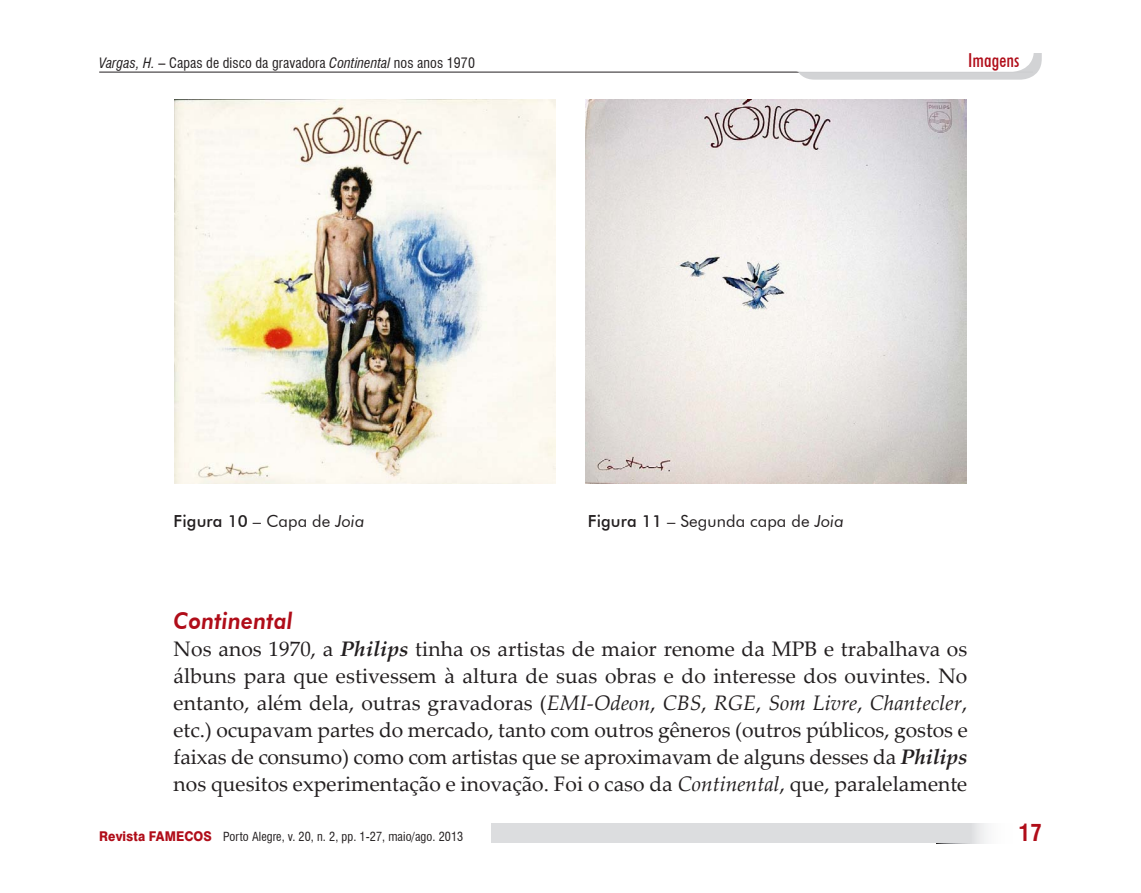
<style>
.page{position:relative;width:1141px;height:893px;background:#fff}
.page>*{position:absolute;margin:0;border:0;box-sizing:border-box;transform-origin:0 0}
.Subtítulo_2{font:italic 800 23.1px "Futura BT";letter-spacing:.015em;color:#b00d19;scale:.91 1}
.t1{font:700 condensed 22.75px "Swiss 721 BT";color:#b00d19}
.Text_1{font:21px/27.1px "Palatino Linotype";color:#231f20;text-align:justify}
.t2{font:500 condensed 19.25px "Futura BT";letter-spacing:.005em;color:#b00d19}
.Legenda{font:16.62px "Futura BT";letter-spacing:.005em;color:#231f20}
.Legenda-2{font:500 16.62px "Futura BT";letter-spacing:.005em;color:#231f20}
.t3{font:condensed 14px "Swiss 721 BT";letter-spacing:.005em;color:#231f20}
.t4{font:condensed 12.25px "Swiss 721 BT";letter-spacing:.005em;color:#231f20}
.s1{font-style:italic}
.s2{font-weight:400}
.s3{font-weight:400;font-style:italic}
.s4{font-weight:500}
.s5{font-weight:700;font-style:italic}
.s6{font-weight:800;font-stretch:normal;font-size:13.47px;color:#b00d19}
</style>
<div class="page">
<svg style="left:969px;top:823px;width:18px;height:20px"></svg>
<div style="left:491px;top:823px;width:478px;height:20px;background:#dcdddf"></div>
<hr style="left:99px;top:72px;width:934px;height:1px;background:#231f20">
<div style="left:794px;top:10px;width:248px;height:70px;background:#d1d2d4;border-radius:21px"></div>
<div style="left:782px;top:1px;width:251px;height:70px;background:#fff;border-radius:21px"></div>
<div style="left:781px;top:1px;width:253px;height:71px;border:2px solid #fff;border-radius:21px"></div>
<div style="left:1021px;top:1px;width:26px;height:51px;background:#fff"></div>
<img style="left:174px;top:99px;width:381px;height:385px">
<img style="left:585px;top:99px;width:382px;height:385px">
<p class="t3" style="left:99px;top:54px;width:377px"><span class="s1">Vargas, H.</span> – Capas de disco da gravadora <span class="s1">Continental</span> nos anos 1970</p>
<p class="t2" style="left:968px;top:48px;width:53px">Imagens</p>
<p class="Legenda-2" style="left:174px;top:511px;width:192px">Figura 10 <span class="s2">– Capa de</span> <span class="s3">Joia</span></p>
<p class="Legenda" style="left:588px;top:511px;width:257px"><span class="s4">Figura 11</span> – Segunda capa de <span class="s1">Joia</span></p>
<p class="Subtítulo_2" style="left:174px;top:606px;width:132px">Continental</p>
<p class="Text_1" style="left:174px;top:634px;width:796px">Nos anos 1970, a <span class="s5">Philips</span> tinha os artistas de maior renome da MPB e trabalhava os álbuns para que estivessem à altura de suas obras e do interesse dos ouvintes. No entanto, além dela, outras gravadoras (<span class="s1">EMI</span>-<span class="s1">Odeon</span>, <span class="s1">CBS</span>, <span class="s1">RGE</span>, <span class="s1">Som Livre</span>, <span class="s1">Chantecler</span>, etc.) ocupavam partes do mercado, tanto com outros gêneros (outros públicos, gostos e faixas de consumo) como com artistas que se aproximavam de alguns desses da <span class="s5">Philips </span>nos quesitos experimentação e inovação. Foi o caso da <span class="s1">Continental</span>, que, paralelamente</p>
<p class="t4" style="left:99px;top:829px;width:366px"><span class="s6">Revista FAMECOS</span> Porto Alegre, v. 20, n. 2, pp. 1-27, maio/ago. 2013</p>
<p class="t1" style="left:1019px;top:819px;width:24px">17</p>
</div>
